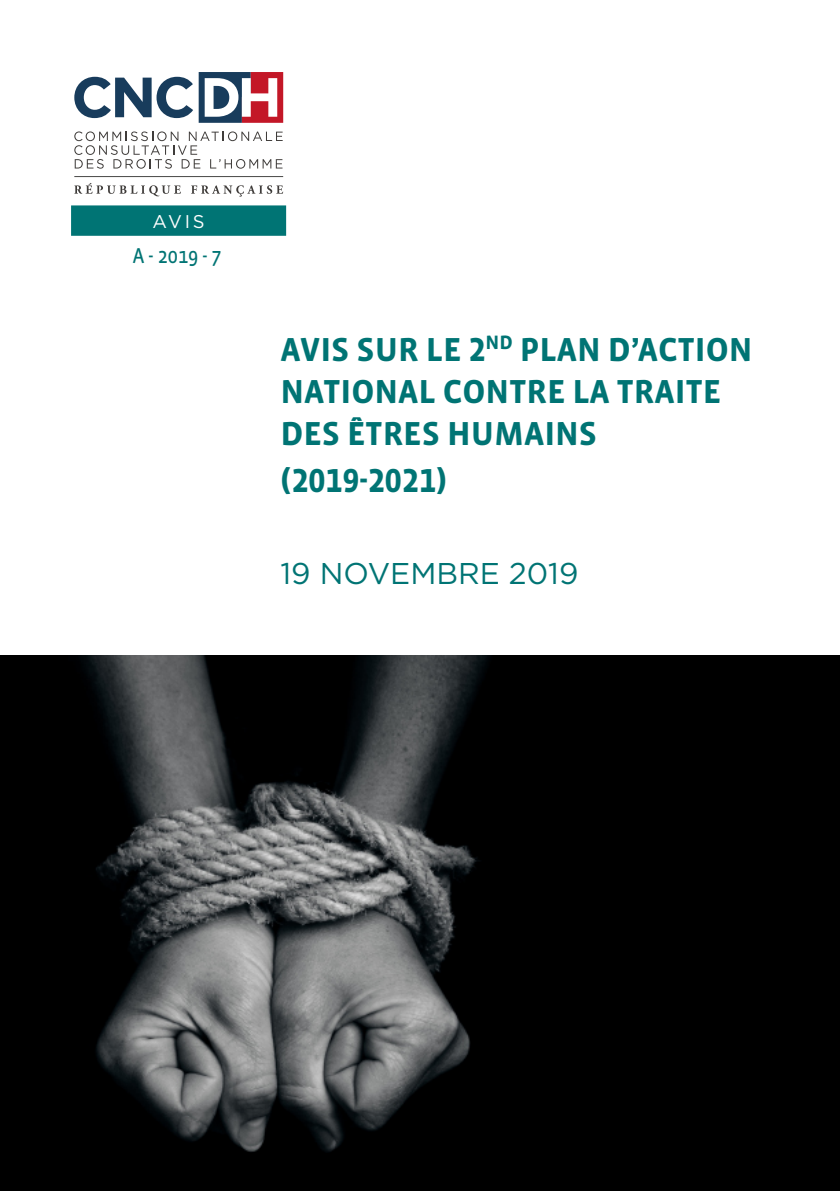
<style>
.page{position:relative;width:840px;height:1191px;background:#fff}
.page>*{position:absolute;margin:0;border:0;box-sizing:border-box;transform-origin:0 0}
.Partie{font:700 34px/42px "Vista Sans OT";color:#007474}
.t1{font:30px "Gotham";color:#007474}
.gabarit{font:22px "Vista Sans OT";color:#007474;scale:.92 1}
.t2{font:18.4px "Gotham";color:#fff}
</style>
<div class="page">
<div style="left:72px;top:206px;width:213px;height:29px;background:#007474"></div>
<div style="left:71px;top:205px;width:215px;height:31px;border:2px solid #007474"></div>
<svg style="left:74px;top:72px;width:209px;height:51px"></svg>
<hr style="left:74px;top:176px;width:209px;height:1px;background:#474746">
<svg style="left:74px;top:131px;width:208px;height:38px"></svg>
<svg style="left:74px;top:183px;width:107px;height:13px"></svg>
<svg style="left:191px;top:185px;width:92px;height:12px"></svg>
<img style="left:0;top:655px;width:839px;height:536px">
<p class="t2" style="left:152px;top:210px;width:53px">AVIS</p>
<p class="gabarit" style="left:133px;top:244px;width:98px">A - 2019 - 7</p>
<p class="Partie" style="left:280px;top:329px;width:473px">AVIS SUR LE 2<sup>ND</sup> PLAN D’ACTION<br>NATIONAL CONTRE LA TRAITE<br>DES ÊTRES HUMAINS</p>
<p class="Partie" style="left:280px;top:460px;width:168px">(2019-2021)</p>
<p class="t1" style="left:280px;top:554px;width:299px">19 NOVEMBRE 2019</p>
</div>
